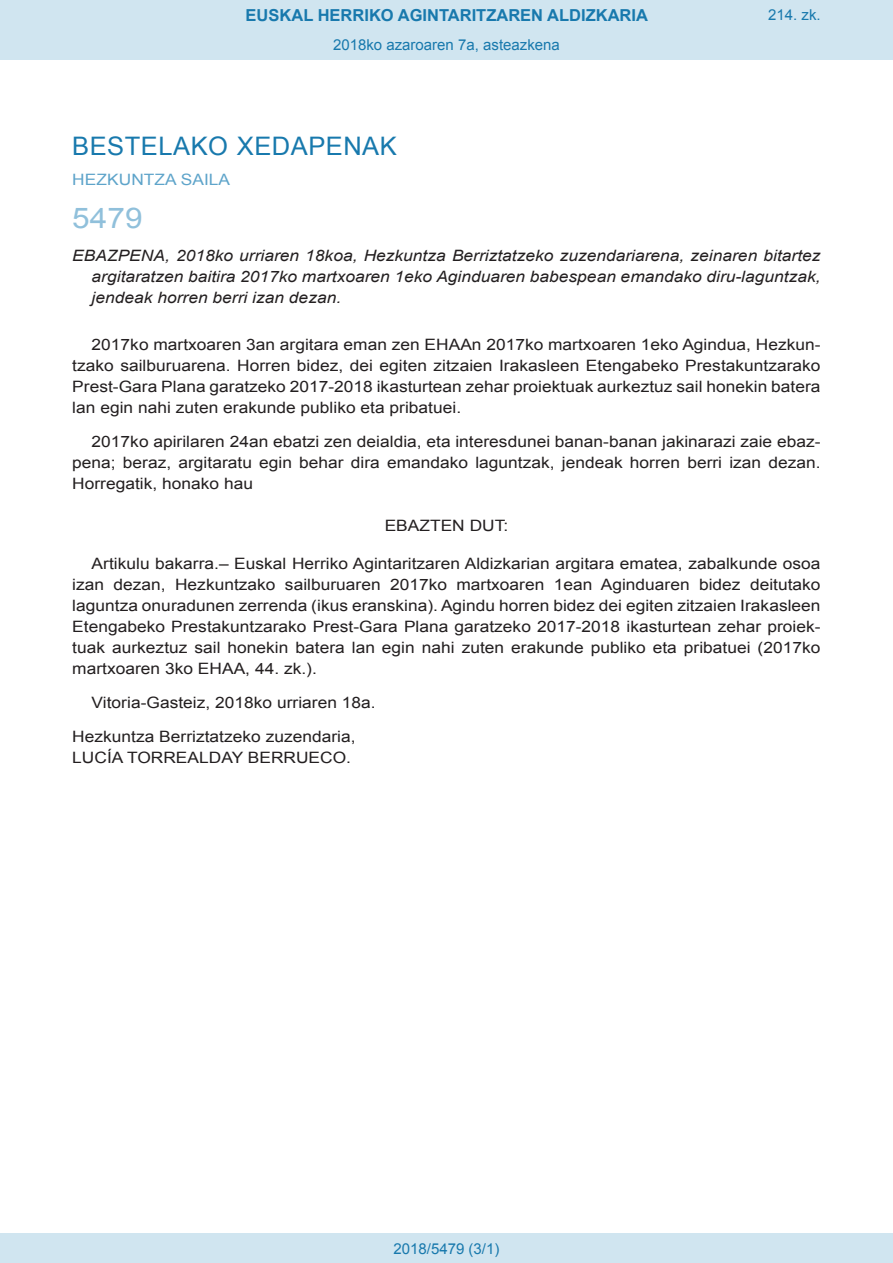
<style>
.page{position:relative;width:893px;height:1263px;background:#fff}
.page>*{position:absolute;margin:0;border:0;box-sizing:border-box;transform-origin:0 0}
.BOPVOrden{font:28.5px "Arial";color:#90c0db;scale:1.11 1}
.BOPVSeccion{font:25.5px "Arial";letter-spacing:.02em;color:#1879ad}
.t1{font:700 16.5px "Arial";color:#1879ad}
.BOPVDetalle{font:15.6px/21px "Arial";color:#231f20;text-align:justify;scale:1.11 1}
.BOPVTitulo{font:italic 15.6px/21px "Arial";color:#231f20;text-align:justify;scale:1.11 1}
.BOPVFirmaLugFec{font:15.6px "Arial";color:#231f20;scale:1.11 1}
.BOPVFirmaPuesto{font:15.6px "Arial";color:#231f20;scale:1.11 1}
.BOPVFirmaNombre{font:15.6px "Arial";color:#231f20;scale:1.11 1}
.BOPVOrganismo{font:15.6px "Arial";letter-spacing:.005em;color:#5ea4ca;scale:1.11 1}
.BOPVClave{font:15.6px "Arial";color:#231f20;scale:1.11 1}
.Paginacion_Centro{font:15px "Arial";color:#1879ad}
</style>
<div class="page">
<div style="left:0;top:0;width:893px;height:60px;background:#d0e5f0"></div>
<div style="left:0;top:1233px;width:893px;height:30px;background:#d0e5f0"></div>
<p class="t1" style="left:246px;top:4px;width:404px">EUSKAL HERRIKO AGINTARITZAREN ALDIZKARIA</p>
<p class="Paginacion_Centro" style="left:333px;top:35px;width:228px">2018ko azaroaren 7a, asteazkena</p>
<p class="Paginacion_Centro" style="left:768px;top:5px;width:54px">214. zk.</p>
<p class="BOPVSeccion" style="left:72px;top:129px;width:326px">BESTELAKO XEDAPENAK</p>
<p class="BOPVOrganismo" style="left:72px;top:169px;width:144px">HEZKUNTZA SAILA</p>
<p class="BOPVOrden" style="left:72px;top:199px;width:65px">5479</p>
<p class="BOPVTitulo" style="left:92px;top:246px;width:658px;text-indent:-19px">EBAZPENA, 2018ko urriaren 18koa, Hezkuntza Berriztatzeko zuzendariarena, zeinaren bitartez argitaratzen baitira 2017ko martxoaren 1eko Aginduaren babespean emandako diru-laguntzak, jendeak horren berri izan dezan.</p>
<p class="BOPVDetalle" style="left:72px;top:334px;width:676px;text-indent:19px">2017ko martxoaren 3an argitara eman zen EHAAn 2017ko martxoaren 1eko Agindua, Hezkun&shy;tzako sailburuarena. Horren bidez, dei egiten zitzaien Irakasleen Etengabeko Prestakuntzarako Prest-Gara Plana garatzeko 2017-2018 ikasturtean zehar proiektuak aurkeztuz sail honekin batera lan egin nahi zuten erakunde publiko eta pribatuei.</p>
<p class="BOPVDetalle" style="left:72px;top:431px;width:676px;text-indent:19px">2017ko apirilaren 24an ebatzi zen deialdia, eta interesdunei banan-banan jakinarazi zaie ebaz&shy;pena; beraz, argitaratu egin behar dira emandako laguntzak, jendeak horren berri izan dezan.<br>Horregatik, honako hau</p>
<p class="BOPVClave" style="left:385px;top:515px;width:113px">EBAZTEN DUT:</p>
<p class="BOPVDetalle" style="left:72px;top:553px;width:676px;text-indent:19px">Artikulu bakarra.– Euskal Herriko Agintaritzaren Aldizkarian argitara ematea, zabalkunde osoa izan dezan, Hezkuntzako sailburuaren 2017ko martxoaren 1ean Aginduaren bidez deitutako laguntza onuradunen zerrenda (ikus eranskina). Agindu horren bidez dei egiten zitzaien Irakasleen Etengabeko Prestakuntzarako Prest-Gara Plana garatzeko 2017-2018 ikasturtean zehar proiek&shy;tuak aurkeztuz sail honekin batera lan egin nahi zuten erakunde publiko eta pribatuei (2017ko martxoaren 3ko EHAA, 44. zk.).</p>
<p class="BOPVFirmaLugFec" style="left:92px;top:692px;width:257px">Vitoria-Gasteiz, 2018ko urriaren 18a.</p>
<p class="BOPVFirmaPuesto" style="left:72px;top:726px;width:257px">Hezkuntza Berriztatzeko zuzendaria,</p>
<p class="BOPVFirmaNombre" style="left:72px;top:747px;width:253px">LUCÍA TORREALDAY BERRUECO.</p>
<p class="Paginacion_Centro" style="left:393px;top:1238px;width:107px">2018/5479 (3/1)</p>
</div>
